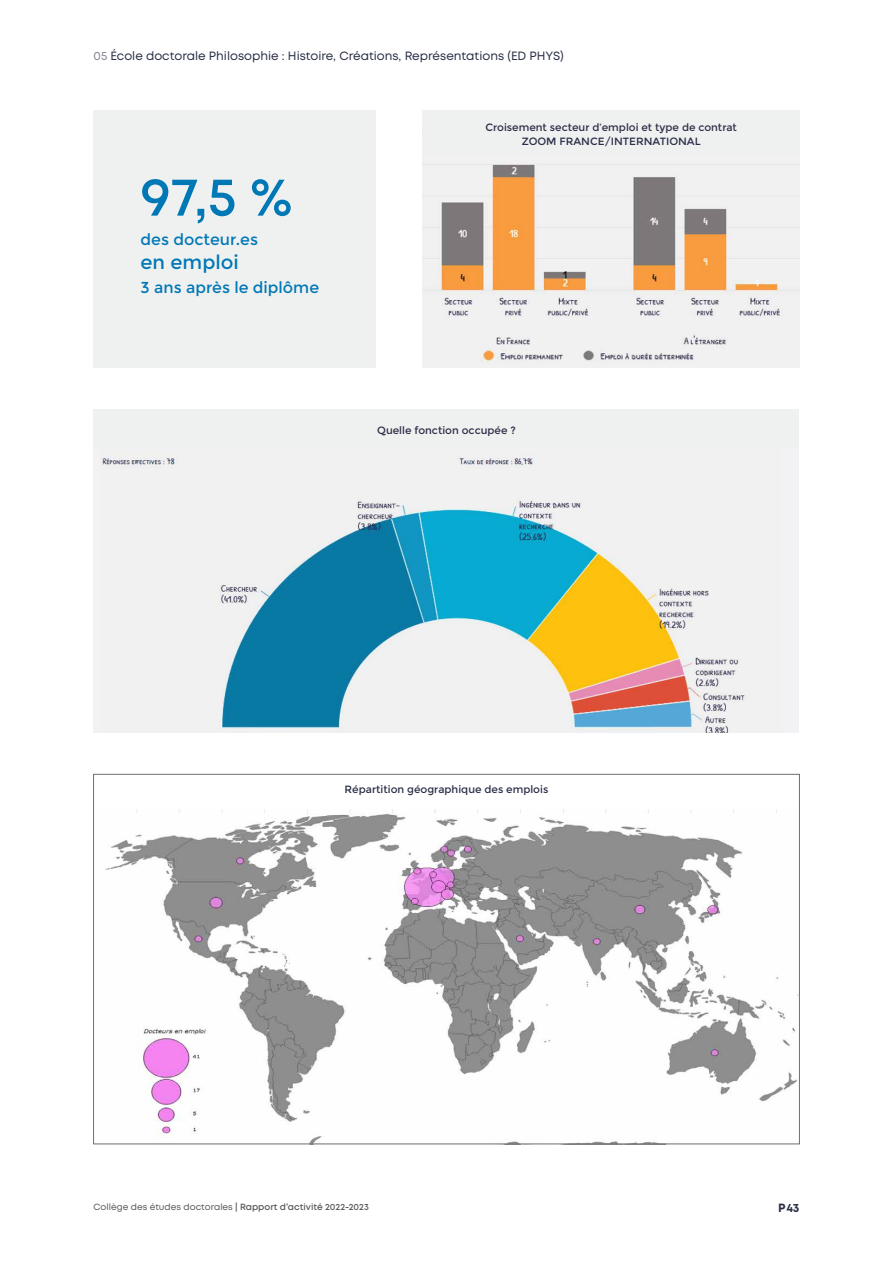
<style>
.page{position:relative;width:893px;height:1263px;background:#fff}
.page>*{position:absolute;margin:0;border:0;box-sizing:border-box;transform-origin:0 0}
.t1{font:600 54px "Mont";color:#0078b5}
.t2{font:19.5px "Montserrat";color:#0078b5}
.t3{font:15.9px "Montserrat";color:#0078b5}
.t4{font:12px "Mont";color:#2a2e46}
.t5{font:700 12px "Mont";color:#2a2e46}
.t6{font:10.5px/13.5px "Montserrat";color:#2a2e46;text-align:center}
.t7{font:600 9px "Mont";color:#575756}
.s1{color:#848092}
.s2{font-weight:400}
</style>
<div class="page">
<img style="left:105px;top:809px;width:693px;height:333px">
<div style="left:94px;top:111px;width:282px;height:257px;background:#eff0f0"></div>
<div style="left:94px;top:409px;width:705px;height:324px;background:#f2f1f3"></div>
<img style="left:100px;top:454px;width:645px;height:279px">
<img style="left:423px;top:155px;width:376px;height:213px">
<img style="left:478px;top:347px;width:233px;height:21px">
<div style="left:423px;top:111px;width:376px;height:44px;background:#eff0f0"></div>
<p class="t4" style="left:94px;top:48px;width:472px"><span class="s1">05</span> École doctorale Philosophie : Histoire, Créations, Représentations (ED PHYS)</p>
<h1 class="t1" style="left:141px;top:162px;width:153px">97,5 %</h1>
<h3 class="t3" style="left:141px;top:230px;width:119px">des docteur.es</h3>
<h2 class="t2" style="left:141px;top:251px;width:100px">en emploi</h2>
<h3 class="t3" style="left:141px;top:278px;width:180px">3 ans après le diplôme</h3>
<p class="t6" style="left:485px;top:121px;width:253px">Croisement secteur d’emploi et type de contrat<br>ZOOM FRANCE/INTERNATIONAL</p>
<p class="t6" style="left:377px;top:423px;width:140px">Quelle fonction occupée ?</p>
<p class="t6" style="left:345px;top:782px;width:205px">Répartition géographique des emplois</p>
<p class="t7" style="left:94px;top:1201px;width:277px"><span class="s2">Collège des études doctorales</span> | Rapport d’activité 2022-2023</p>
<p class="t5" style="left:778px;top:1200px;width:23px">P43</p>
</div>
